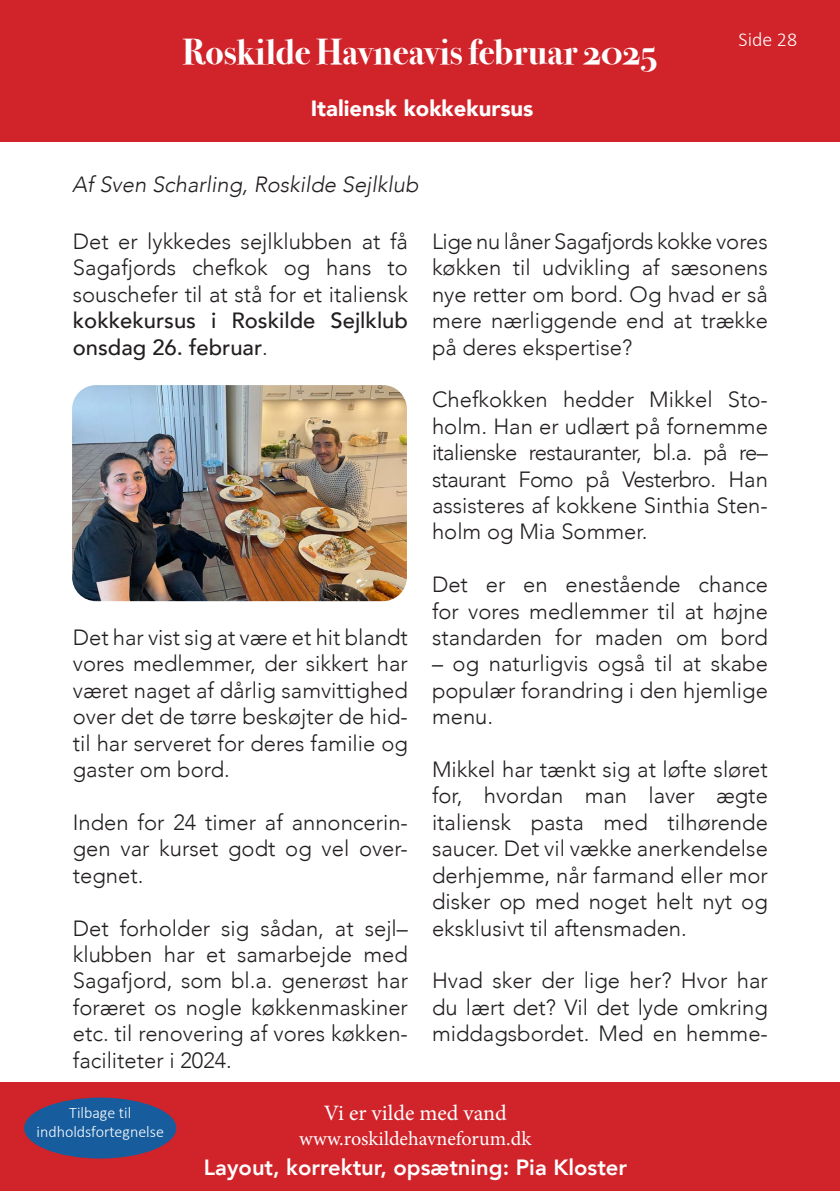
<style>
.page{position:relative;width:840px;height:1191px;background:#fff}
.page>*{position:absolute;margin:0;border:0;box-sizing:border-box;transform-origin:0 0}
.t1{font:700 36px "Bodoni Svty Two OSITCTT";color:#fff}
.t2{font:300 22px/26.4px "Avenir";color:#231f20;text-align:justify}
.t3{font:800 22px "Avenir";color:#fff}
.t4{font:italic 300 22px "Avenir";color:#231f20}
.t5{font:900 22px "Avenir";color:#fff}
.t6{font:22px "Minion Pro";color:#fff}
.t7{font:20px "Minion Pro";color:#fff}
.t8{font:300 20px "Calibri";color:#fff}
.t9{font:300 16px/19.2px "Calibri";color:#fff;text-align:center}
.s1{font-weight:500}
</style>
<div class="page">
<div style="left:0;top:0;width:839px;height:142px;background:#d1232a"></div>
<div style="left:0;top:1082px;width:839px;height:109px;background:#d1232a"></div>
<div style="left:24px;top:1097px;width:152px;height:61px;background:#175d9e;border-radius:50%"></div>
<img style="left:72px;top:385px;width:334px;height:216px">
<h1 class="t1" style="left:182px;top:31px;width:475px">Roskilde Havneavis februar 2025</h1>
<p class="t8" style="left:738px;top:27px;width:60px">Side 28</p>
<p class="t5" style="left:310px;top:89px;width:224px">Italiensk kokkekursus</p>
<p class="t4" style="left:72px;top:171px;width:347px">Af Sven Scharling, Roskilde Sejlklub</p>
<p class="t2" style="left:73px;top:228px;width:336px">Det er lykkedes sejlklubben at få Sagafjords chefkok og hans to souschefer til at stå for et italiensk <span class="s1">kokkekursus i Roskilde Sejlklub onsdag 26. februar</span>.</p>
<p class="t2" style="left:73px;top:624px;width:336px">Det har vist sig at være et hit blandt vores medlemmer, der sikkert har været naget af dårlig samvittighed over det de tørre beskøjter de hid&shy;til har serveret for deres familie og gaster om bord.</p>
<p class="t2" style="left:73px;top:809px;width:336px">Inden for 24 timer af annoncerin&shy;gen var kurset godt og vel over&shy;tegnet.</p>
<p class="t2" style="left:73px;top:914px;width:336px">Det forholder sig sådan, at sejl– klubben har et samarbejde med Sagafjord, som bl.a. generøst har foræret os nogle køkkenmaskiner etc. til renovering af vores køkken&shy;faciliteter i 2024.</p>
<p class="t2" style="left:432px;top:228px;width:337px">Lige nu låner Sagafjords kokke vores køkken til udvikling af sæsonens nye retter om bord. Og hvad er så mere nærliggende end at trække på deres ekspertise?</p>
<p class="t2" style="left:432px;top:386px;width:337px">Chefkokken hedder Mikkel Sto&shy;holm. Han er udlært på fornemme italienske restauranter, bl.a. på re– staurant Fomo på Vesterbro. Han assisteres af kokkene Sinthia Sten&shy;holm og Mia Sommer.</p>
<p class="t2" style="left:432px;top:571px;width:337px">Det er en enestående chance for vores medlemmer til at højne standarden for maden om bord</p>
<p class="t2" style="left:432px;top:650px;width:337px">– og naturligvis også til at skabe populær forandring i den hjemlige menu.</p>
<p class="t2" style="left:432px;top:756px;width:337px">Mikkel har tænkt sig at løfte sløret for, hvordan man laver ægte italiensk pasta med tilhørende saucer. Det vil vække anerkendelse derhjemme, når farmand eller mor disker op med noget helt nyt og eksklusivt til aftensmaden.</p>
<p class="t2" style="left:432px;top:967px;width:337px">Hvad sker der lige her? Hvor har du lært det? Vil det lyde omkring middagsbordet. Med en hemme-</p>
<p class="t9" style="left:36px;top:1102px;width:129px">Tilbage til indholdsfortegnelse</p>
<p class="t6" style="left:323px;top:1097px;width:184px">Vi er vilde med vand</p>
<p class="t7" style="left:299px;top:1125px;width:233px">www.roskildehavneforum.dk</p>
<p class="t3" style="left:204px;top:1150px;width:424px">Layout, korrektur, opsætning: Pia Kloster</p>
</div>
